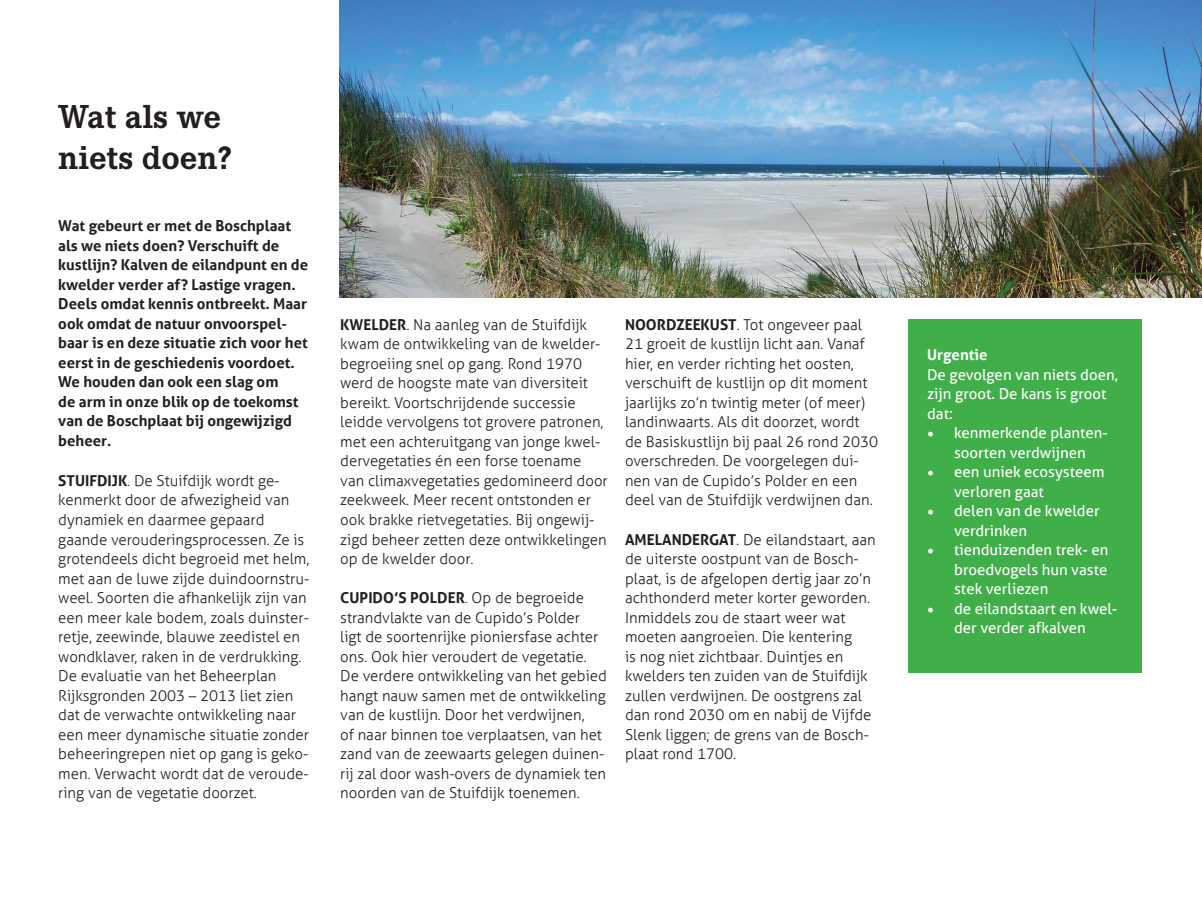
<style>
.page{position:relative;width:1202px;height:907px;background:#fff}
.page>*{position:absolute;margin:0;border:0;box-sizing:border-box;transform-origin:0 0}
.t1{font:700 34.5px/41.4px "Corporate E Pro";color:#231f20}
.t2{font:300 15px/19.5px "Aller";color:#231f20}
.t3{font:700 15px/19.5px "Aller";color:#231f20}
.t4{font:15px/19.5px "Aller";color:#fff}
.t5{font:700 15px "Aller";color:#fff}
.s1{font-weight:700}
.s2{font-family:"Minion Pro";font-size:18px}
</style>
<div class="page">
<img style="left:340px;top:0;width:862px;height:297px">
<div style="left:908px;top:319px;width:233px;height:353px;background:#40ae49"></div>
<svg style="left:1194px;top:0;width:8px;height:7px"></svg>
<h1 class="t1" style="left:58px;top:94px;width:175px">Wat als we niets doen?</h1>
<p class="t3" style="left:58px;top:216px;width:251px">Wat gebeurt er met de Boschplaat als we niets doen? Verschuift de kustlijn? Kalven de eilandpunt en de kwelder verder af? Lastige vragen.<br>Deels omdat kennis ontbreekt. Maar ook omdat de natuur onvoorspel&shy;baar is en deze situatie zich voor het eerst in de geschiedenis voordoet.<br>We houden dan ook een slag om<br>de arm in onze blik op de toekomst van de Boschplaat bij ongewijzigd beheer.</p>
<p class="t2" style="left:58px;top:471px;width:253px"><span class="s1">STUIFDIJK</span>. De Stuifdijk wordt ge&shy;kenmerkt door de afwezigheid van dynamiek en daarmee gepaard gaande verouderingsprocessen. Ze is grotendeels dicht begroeid met helm, met aan de luwe zijde duindoornstru&shy;weel. Soorten die afhankelijk zijn van een meer kale bodem, zoals duinster&shy;retje, zeewinde, blauwe zeedistel en wondklaver, raken in de verdrukking.<br>De evaluatie van het Beheerplan Rijksgronden 2003 – 2013 liet zien dat de verwachte ontwikkeling naar een meer dynamische situatie zonder beheeringrepen niet op gang is geko&shy;men. Verwacht wordt dat de veroude&shy;ring van de vegetatie doorzet.</p>
<p class="t2" style="left:340px;top:315px;width:269px"><span class="s1">KWELDER</span>. Na aanleg van de Stuifdijk kwam de ontwikkeling van de kwelder&shy;begroeiing snel op gang. Rond 1970 werd de hoogste mate van diversiteit bereikt. Voortschrijdende successie leidde vervolgens tot grovere patronen, met een achteruitgang van jonge kwel&shy;dervegetaties én een forse toename van climaxvegetaties gedomineerd door zeekweek. Meer recent ontstonden er ook brakke rietvegetaties. Bij ongewij&shy;zigd beheer zetten deze ontwikkelingen op de kwelder door.</p>
<p class="t2" style="left:340px;top:588px;width:268px"><span class="s1">CUPIDO’S POLDER</span>. Op de begroeide strandvlakte van de Cupido’s Polder<br>ligt de soortenrijke pioniersfase achter ons. Ook hier veroudert de vegetatie.<br>De verdere ontwikkeling van het gebied hangt nauw samen met de ontwikkeling van de kustlijn. Door het verdwijnen,<br>of naar binnen toe verplaatsen, van het zand van de zeewaarts gelegen duinen&shy;rij zal door wash-overs de dynamiek ten noorden van de Stuifdijk toenemen.</p>
<p class="t2" style="left:625px;top:315px;width:255px"><span class="s1">NOORDZEEKUST</span>. Tot ongeveer paal 21 groeit de kustlijn licht aan. Vanaf hier, en verder richting het oosten, verschuift de kustlijn op dit moment jaarlijks zo’n twintig meter (of meer) landinwaarts. Als dit doorzet, wordt de Basiskustlijn bij paal 26 rond 2030 overschreden. De voorgelegen dui&shy;nen van de Cupido’s Polder en een deel van de Stuifdijk verdwijnen dan.</p>
<p class="t2" style="left:625px;top:529px;width:252px"><span class="s1">AMELANDERGAT</span>. De eilandstaart, aan de uiterste oostpunt van de Bosch&shy;plaat, is de afgelopen dertig jaar zo’n achthonderd meter korter geworden.<br>Inmiddels zou de staart weer wat moeten aangroeien. Die kentering<br>is nog niet zichtbaar. Duintjes en kwelders ten zuiden van de Stuifdijk zullen verdwijnen. De oostgrens zal dan rond 2030 om en nabij de Vijfde Slenk liggen; de grens van de Bosch&shy;plaat rond 1700.</p>
<p class="t5" style="left:927px;top:345px;width:62px">Urgentie</p>
<p class="t4" style="left:927px;top:364px;width:192px">De gevolgen van niets doen, zijn groot. De kans is groot dat:</p>
<p class="t4" style="left:927px;top:423px;width:182px;text-align:center"><span class="s2">•</span> kenmerkende planten&shy;soorten verdwijnen</p>
<p class="t4" style="left:954px;top:462px;width:152px;text-indent:-27px"><span class="s2">•</span> een uniek ecosysteem verloren gaat</p>
<p class="t4" style="left:954px;top:501px;width:147px;text-indent:-27px"><span class="s2">•</span> delen van de kwelder verdrinken</p>
<p class="t4" style="left:954px;top:540px;width:156px;text-align:justify;text-indent:-27px"><span class="s2">•</span> tienduizenden trek- en broedvogels hun vaste stek verliezen</p>
<p class="t4" style="left:927px;top:598px;width:192px;text-align:center"><span class="s2">•</span> de eilandstaart en kwel&shy;der verder afkalven</p>
</div>
